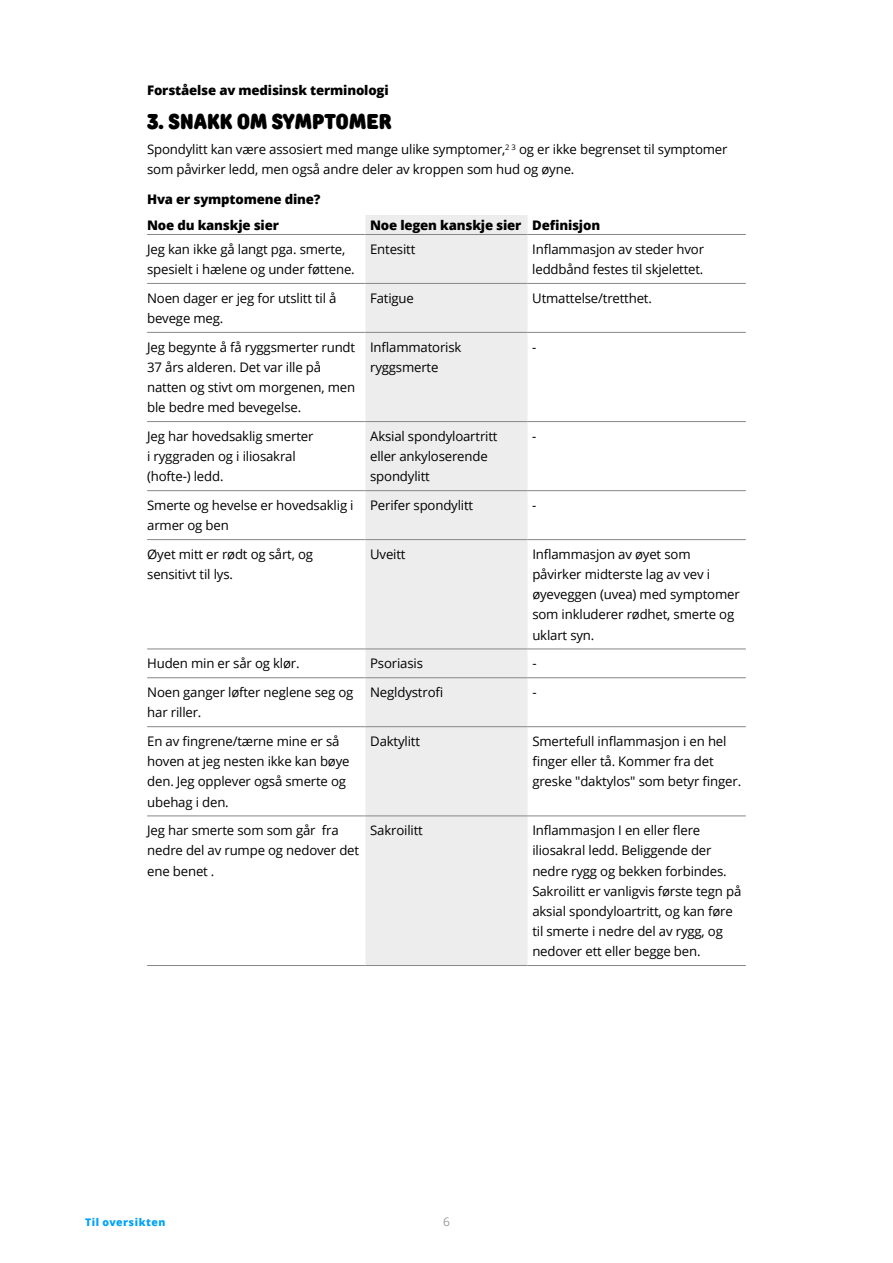
<style>
.page{position:relative;width:893px;height:1263px;background:#fff}
.page>*{position:absolute;margin:0;border:0;box-sizing:border-box;transform-origin:0 0}
.t1{font:900 21.45px "TT Rounds Condensed";letter-spacing:-.005em;color:#000}
.t2{font:13.2px/20.1px "Open Sans";letter-spacing:-.015em;color:#000}
.t3{font:800 13.2px/26.1px "Open Sans";letter-spacing:-.015em;color:#000}
.t4{font:12px "Open Sans";color:#9d9d9c}
.t5{font:800 10.5px "Open Sans";letter-spacing:.05em;color:#00a3f9}
</style>
<div class="page">
<div style="left:365px;top:215px;width:163px;height:750px;background:#ededed"></div>
<hr style="left:147px;top:234px;width:218px;height:1px;background:#878787">
<hr style="left:365px;top:234px;width:163px;height:1px;background:#878787">
<hr style="left:528px;top:234px;width:218px;height:1px;background:#878787">
<hr style="left:147px;top:283px;width:218px;height:1px;background:#878787">
<hr style="left:365px;top:283px;width:163px;height:1px;background:#878787">
<hr style="left:528px;top:283px;width:218px;height:1px;background:#878787">
<hr style="left:147px;top:332px;width:218px;height:1px;background:#878787">
<hr style="left:365px;top:332px;width:163px;height:1px;background:#878787">
<hr style="left:528px;top:332px;width:218px;height:1px;background:#878787">
<hr style="left:147px;top:421px;width:218px;height:1px;background:#878787">
<hr style="left:365px;top:421px;width:163px;height:1px;background:#878787">
<hr style="left:528px;top:421px;width:218px;height:1px;background:#878787">
<hr style="left:147px;top:490px;width:218px;height:1px;background:#878787">
<hr style="left:365px;top:490px;width:163px;height:1px;background:#878787">
<hr style="left:528px;top:490px;width:218px;height:1px;background:#878787">
<hr style="left:147px;top:539px;width:218px;height:1px;background:#878787">
<hr style="left:365px;top:539px;width:163px;height:1px;background:#878787">
<hr style="left:528px;top:539px;width:218px;height:1px;background:#878787">
<hr style="left:147px;top:649px;width:218px;height:1px;background:#878787">
<hr style="left:365px;top:649px;width:163px;height:1px;background:#878787">
<hr style="left:528px;top:649px;width:218px;height:1px;background:#878787">
<hr style="left:147px;top:677px;width:218px;height:1px;background:#878787">
<hr style="left:365px;top:677px;width:163px;height:1px;background:#878787">
<hr style="left:528px;top:677px;width:218px;height:1px;background:#878787">
<hr style="left:147px;top:726px;width:218px;height:1px;background:#878787">
<hr style="left:365px;top:726px;width:163px;height:1px;background:#878787">
<hr style="left:528px;top:726px;width:218px;height:1px;background:#878787">
<hr style="left:147px;top:816px;width:218px;height:1px;background:#878787">
<hr style="left:365px;top:816px;width:163px;height:1px;background:#878787">
<hr style="left:528px;top:816px;width:218px;height:1px;background:#878787">
<hr style="left:147px;top:965px;width:218px;height:1px;background:#878787">
<hr style="left:365px;top:965px;width:163px;height:1px;background:#878787">
<hr style="left:528px;top:965px;width:218px;height:1px;background:#878787">
<p class="t3" style="left:147px;top:77px;width:243px">Forståelse av medisinsk terminologi</p>
<h1 class="t1" style="left:147px;top:107px;width:246px">3. SNAKK OM SYMPTOMER</h1>
<p class="t2" style="left:147px;top:139px;width:582px">Spondylitt kan være assosiert med mange ulike symptomer,<sup>2</sup> <sup>3</sup> og er ikke begrenset til symptomer som påvirker ledd, men også andre deler av kroppen som hud og øyne.</p>
<p class="t3" style="left:147px;top:185px;width:175px">Hva er symptomene dine?<br>Noe du kanskje sier</p>
<p class="t3" style="left:370px;top:211px;width:232px">Noe legen kanskje sier Definisjon</p>
<p class="t2" style="left:147px;top:239px;width:209px">Jeg kan ikke gå langt pga. smerte, spesielt i hælene og under føttene.</p>
<p class="t2" style="left:370px;top:239px;width:47px">Entesitt</p>
<p class="t2" style="left:532px;top:239px;width:173px">Inflammasjon av steder hvor leddbånd festes til skjelettet.</p>
<p class="t2" style="left:147px;top:288px;width:191px">Noen dager er jeg for utslitt til å bevege meg.</p>
<p class="t2" style="left:370px;top:288px;width:45px">Fatigue</p>
<p class="t2" style="left:532px;top:288px;width:121px">Utmattelse/tretthet.</p>
<p class="t2" style="left:147px;top:337px;width:210px">Jeg begynte å få ryggsmerter rundt<br>37 års alderen. Det var ille på natten og stivt om morgenen, men ble bedre med bevegelse.</p>
<p class="t2" style="left:370px;top:337px;width:93px">Inflammatorisk ryggsmerte</p>
<p class="t2" style="left:532px;top:337px;width:6px">-</p>
<p class="t2" style="left:147px;top:426px;width:168px">Jeg har hovedsaklig smerter i ryggraden og i iliosakral (hofte-) ledd.</p>
<p class="t2" style="left:370px;top:426px;width:129px">Aksial spondyloartritt eller ankyloserende spondylitt</p>
<p class="t2" style="left:532px;top:426px;width:6px">-</p>
<p class="t2" style="left:147px;top:495px;width:208px">Smerte og hevelse er hovedsaklig i armer og ben</p>
<p class="t2" style="left:370px;top:495px;width:105px">Perifer spondylitt</p>
<p class="t2" style="left:532px;top:495px;width:6px">-</p>
<p class="t2" style="left:147px;top:544px;width:167px">Øyet mitt er rødt og sårt, og sensitivt til lys.</p>
<p class="t2" style="left:370px;top:544px;width:37px">Uveitt</p>
<p class="t2" style="left:532px;top:544px;width:209px">Inflammasjon av øyet som påvirker midterste lag av vev i øyeveggen (uvea) med symptomer som inkluderer rødhet, smerte og uklart syn.</p>
<p class="t2" style="left:147px;top:653px;width:154px">Huden min er sår og klør.</p>
<p class="t2" style="left:370px;top:653px;width:54px">Psoriasis</p>
<p class="t2" style="left:532px;top:653px;width:6px">-</p>
<p class="t2" style="left:147px;top:682px;width:208px">Noen ganger løfter neglene seg og har riller.</p>
<p class="t2" style="left:370px;top:682px;width:75px">Negldystrofi</p>
<p class="t2" style="left:532px;top:682px;width:6px">-</p>
<p class="t2" style="left:147px;top:731px;width:204px">En av fingrene/tærne mine er så hoven at jeg nesten ikke kan bøye den. Jeg opplever også smerte og ubehag i den.</p>
<p class="t2" style="left:370px;top:731px;width:51px">Daktylitt</p>
<p class="t2" style="left:532px;top:731px;width:210px">Smertefull inflammasjon i en hel finger eller tå. Kommer fra det greske "daktylos" som betyr finger.</p>
<p class="t2" style="left:147px;top:820px;width:213px">Jeg har smerte som som går fra nedre del av rumpe og nedover det ene benet .</p>
<p class="t2" style="left:370px;top:820px;width:54px">Sakroilitt</p>
<p class="t2" style="left:532px;top:820px;width:210px">Inflammasjon I en eller flere iliosakral ledd. Beliggende der nedre rygg og bekken forbindes.<br>Sakroilitt er vanligvis første tegn på aksial spondyloartritt, og kan føre til smerte i nedre del av rygg, og nedover ett eller begge ben.</p>
<p class="t5" style="left:85px;top:1214px;width:82px">Til oversikten</p>
<p class="t4" style="left:443px;top:1213px;width:8px">6</p>
</div>
